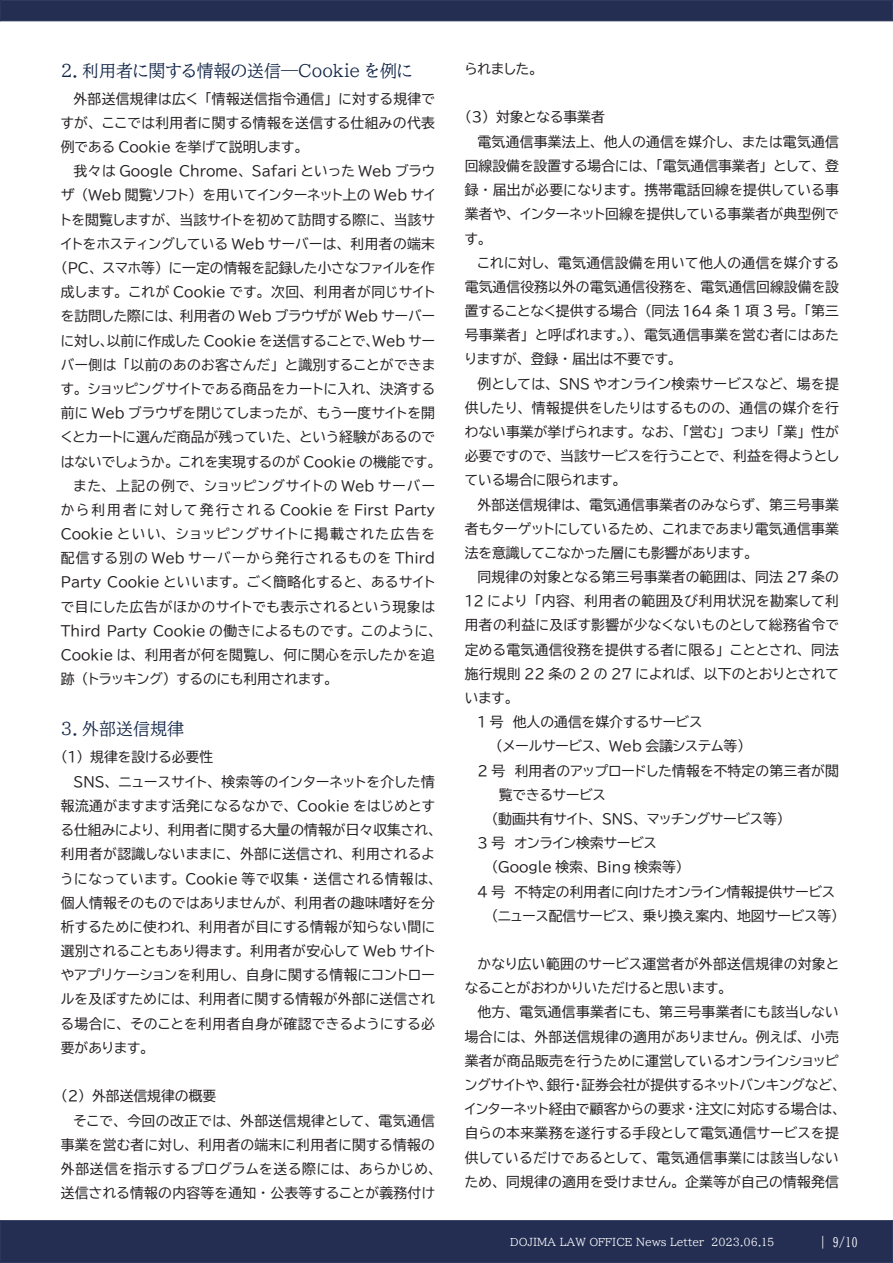
<style>
.page{position:relative;width:893px;height:1263px;background:#fff}
.page>*{position:absolute;margin:0;border:0;box-sizing:border-box;transform-origin:0 0}
.t1{font:16.95px "BIZ UDP Mincho Medium";color:#122647}
.t2{font:13.8px/24.2px "BIZ UDP Gothic";letter-spacing:.02em;color:#231f20;text-align:justify}
.t3{font:13.8px "BIZ UDP Gothic";color:#231f20}
.t4{font:13.8px "BIZ UDP Gothic";letter-spacing:.04em;color:#231f20}
.t5{font:13.8px "BIZ UDP Gothic";letter-spacing:.045em;color:#231f20}
.t6{font:13.8px "BIZ UDP Gothic";letter-spacing:.055em;color:#231f20}
.t7{font:13.8px "BIZ UDP Gothic";letter-spacing:.08em;color:#231f20}
.t8{font:13.8px "BIZ UDP Gothic";letter-spacing:.075em;color:#231f20}
.t9{font:13.8px "BIZ UDP Gothic";letter-spacing:.115em;color:#231f20}
.t10{font:12.75px "BIZ UD Mincho Medium";color:#fff}
.t11{font:10.65px "BIZ UDP Mincho Medium";color:#fff}
</style>
<div class="page">
<div style="left:0;top:1220px;width:893px;height:43px;background:#232e52;border:1px solid #232e52"></div>
<div style="left:0;top:0;width:893px;height:21px;background:#232e52;border:1px solid #232e52"></div>
<p class="t1" style="left:61px;top:62px;width:353px">2. 利用者に関する情報の送信―Cookie を例に</p>
<p class="t2" style="left:61px;top:86px;width:376px;text-indent:13px">外部送信規律は広く「情報送信指令通信」に対する規律ですが、ここでは利用者に関する情報を送信する仕組みの代表例である Cookie を挙げて説明します。</p>
<p class="t3" style="left:74px;top:164px;width:363px">我々は Google Chrome、 Safari といった Web ブラウ</p>
<p class="t2" style="left:61px;top:183px;width:376px">ザ（Web 閲覧ソフト）を用いてインターネット上の Web サイ</p>
<p class="t2" style="left:61px;top:207px;width:376px">トを閲覧しますが、当該サイトを初めて訪問する際に、当該サ</p>
<p class="t2" style="left:61px;top:231px;width:376px">イトをホスティングしている Web サーバーは、利用者の端末</p>
<p class="t3" style="left:61px;top:261px;width:376px">（PC、スマホ等）に一定の情報を記録した小さなファイルを作</p>
<p class="t5" style="left:61px;top:285px;width:376px">成します。これが Cookie です。次回、利用者が同じサイト</p>
<p class="t3" style="left:61px;top:309px;width:376px">を訪問した際には、利用者の Web ブラウザが Web サーバー</p>
<p class="t3" style="left:61px;top:333px;width:376px">に対し、以前に作成した Cookie を送信することで、Web サー</p>
<p class="t2" style="left:61px;top:352px;width:376px">バー側は「以前のあのお客さんだ」と識別することができま</p>
<p class="t2" style="left:61px;top:377px;width:376px">す。ショッピングサイトである商品をカートに入れ、決済する</p>
<p class="t2" style="left:61px;top:401px;width:376px">前に Web ブラウザを閉じてしまったが、もう一度サイトを開</p>
<p class="t2" style="left:61px;top:425px;width:376px">くとカートに選んだ商品が残っていた、という経験があるので</p>
<p class="t3" style="left:61px;top:454px;width:376px">はないでしょうか。これを実現するのが Cookie の機能です。</p>
<p class="t7" style="left:74px;top:478px;width:363px">また、上記の例で、ショッピングサイトの Web サーバー</p>
<p class="t8" style="left:61px;top:503px;width:376px">から利用者に対して発行される Cookie を First Party</p>
<p class="t9" style="left:61px;top:527px;width:376px">Cookie といい、ショッピングサイトに掲載された広告を</p>
<p class="t7" style="left:61px;top:551px;width:376px">配信する別の Web サーバーから発行されるものを Third</p>
<p class="t4" style="left:61px;top:575px;width:376px">Party Cookie といいます。ごく簡略化すると、あるサイト</p>
<p class="t5" style="left:61px;top:599px;width:376px">で目にした広告がほかのサイトでも表示されるという現象は</p>
<p class="t2" style="left:61px;top:618px;width:377px">Third Party Cookie の働きによるものです。このように、</p>
<p class="t2" style="left:61px;top:643px;width:376px">Cookie は、利用者が何を閲覧し、何に関心を示したかを追</p>
<p class="t3" style="left:61px;top:672px;width:273px">跡（トラッキング）するのにも利用されます。</p>
<p class="t1" style="left:61px;top:720px;width:125px">3. 外部送信規律</p>
<p class="t3" style="left:61px;top:750px;width:154px">（1）規律を設ける必要性</p>
<p class="t4" style="left:74px;top:775px;width:363px">SNS、ニュースサイト、検索等のインターネットを介した情</p>
<p class="t2" style="left:61px;top:794px;width:376px">報流通がますます活発になるなかで、 Cookie をはじめとす</p>
<p class="t3" style="left:61px;top:823px;width:377px">る仕組みにより、利用者に関する大量の情報が日々収集され、</p>
<p class="t2" style="left:61px;top:842px;width:376px">利用者が認識しないままに、外部に送信され、利用されるよ</p>
<p class="t6" style="left:61px;top:871px;width:377px">うになっています。 Cookie 等で収集・送信される情報は、</p>
<p class="t2" style="left:61px;top:890px;width:376px">個人情報そのものではありませんが、利用者の趣味嗜好を分</p>
<p class="t2" style="left:61px;top:914px;width:376px">析するために使われ、利用者が目にする情報が知らない間に</p>
<p class="t2" style="left:61px;top:939px;width:376px">選別されることもあり得ます。利用者が安心して Web サイト</p>
<p class="t2" style="left:61px;top:963px;width:376px">やアプリケーションを利用し、自身に関する情報にコントロー</p>
<p class="t2" style="left:61px;top:987px;width:376px">ルを及ぼすためには、利用者に関する情報が外部に送信され</p>
<p class="t2" style="left:61px;top:1011px;width:376px">る場合に、そのことを利用者自身が確認できるようにする必</p>
<p class="t2" style="left:61px;top:1035px;width:89px">要があります。</p>
<p class="t3" style="left:61px;top:1089px;width:157px">（2）外部送信規律の概要</p>
<p class="t2" style="left:74px;top:1108px;width:363px">そこで、今回の改正では、外部送信規律として、電気通信</p>
<p class="t2" style="left:61px;top:1132px;width:376px">事業を営む者に対し、利用者の端末に利用者に関する情報の</p>
<p class="t6" style="left:61px;top:1162px;width:377px">外部送信を指示するプログラムを送る際には、あらかじめ、</p>
<p class="t2" style="left:61px;top:1181px;width:376px">送信される情報の内容等を通知・公表等することが義務付け</p>
<p class="t2" style="left:465px;top:57px;width:74px">られました。</p>
<p class="t3" style="left:465px;top:110px;width:142px">（3）対象となる事業者</p>
<p class="t2" style="left:477px;top:129px;width:363px">電気通信事業法上、他人の通信を媒介し、または電気通信</p>
<p class="t3" style="left:465px;top:159px;width:376px">回線設備を設置する場合には、「電気通信事業者」として、登</p>
<p class="t2" style="left:465px;top:178px;width:376px">録・届出が必要になります。携帯電話回線を提供している事</p>
<p class="t2" style="left:465px;top:202px;width:376px">業者や、インターネット回線を提供している事業者が典型例で</p>
<p class="t2" style="left:465px;top:226px;width:23px">す。</p>
<p class="t2" style="left:477px;top:250px;width:363px">これに対し、電気通信設備を用いて他人の通信を媒介する</p>
<p class="t2" style="left:465px;top:275px;width:376px">電気通信役務以外の電気通信役務を、電気通信回線設備を設</p>
<p class="t2" style="left:465px;top:299px;width:376px">置することなく提供する場合（同法 164 条 1 項 3 号。「第三</p>
<p class="t2" style="left:465px;top:323px;width:376px">号事業者」と呼ばれます。）、電気通信事業を営む者にはあた</p>
<p class="t3" style="left:465px;top:352px;width:213px">りますが、登録・届出は不要です。</p>
<p class="t2" style="left:477px;top:371px;width:363px">例としては、 SNS やオンライン検索サービスなど、場を提</p>
<p class="t2" style="left:465px;top:395px;width:376px">供したり、情報提供をしたりはするものの、通信の媒介を行</p>
<p class="t2" style="left:465px;top:420px;width:376px">わない事業が挙げられます。なお、「営む」つまり「業」性が</p>
<p class="t3" style="left:465px;top:449px;width:376px">必要ですので、当該サービスを行うことで、利益を得ようとし</p>
<p class="t3" style="left:465px;top:473px;width:158px">ている場合に限られます。</p>
<p class="t2" style="left:477px;top:492px;width:363px">外部送信規律は、電気通信事業者のみならず、第三号事業</p>
<p class="t2" style="left:465px;top:516px;width:376px">者もターゲットにしているため、これまであまり電気通信事業</p>
<p class="t3" style="left:465px;top:546px;width:289px">法を意識してこなかった層にも影響があります。</p>
<p class="t2" style="left:477px;top:565px;width:363px">同規律の対象となる第三号事業者の範囲は、同法 27 条の</p>
<p class="t2" style="left:465px;top:589px;width:376px">12 により「内容、利用者の範囲及び利用状況を勘案して利</p>
<p class="t2" style="left:465px;top:613px;width:376px">用者の利益に及ぼす影響が少なくないものとして総務省令で</p>
<p class="t2" style="left:465px;top:637px;width:376px">定める電気通信役務を提供する者に限る」こととされ、同法</p>
<p class="t2" style="left:465px;top:661px;width:376px">施行規則 22 条の 2 の 27 によれば、以下のとおりとされて</p>
<p class="t2" style="left:465px;top:686px;width:50px">います。</p>
<p class="t3" style="left:477px;top:715px;width:226px">1 号　他人の通信を媒介するサービス</p>
<p class="t3" style="left:496px;top:739px;width:250px">（メールサービス、 Web 会議システム等）</p>
<p class="t2" style="left:477px;top:758px;width:363px">2 号　利用者のアップロードした情報を不特定の第三者が閲</p>
<p class="t3" style="left:499px;top:788px;width:108px">覧できるサービス</p>
<p class="t3" style="left:491px;top:812px;width:294px">（動画共有サイト、 SNS、マッチングサービス等）</p>
<p class="t3" style="left:477px;top:836px;width:181px">3 号　オンライン検索サービス</p>
<p class="t3" style="left:491px;top:860px;width:193px">（Google 検索、 Bing 検索等）</p>
<p class="t3" style="left:477px;top:884px;width:359px">4 号　不特定の利用者に向けたオンライン情報提供サービス</p>
<p class="t3" style="left:491px;top:908px;width:348px">（ニュース配信サービス、乗り換え案内、地図サービス等）</p>
<p class="t2" style="left:465px;top:952px;width:376px;text-indent:13px">かなり広い範囲のサービス運営者が外部送信規律の対象となることがおわかりいただけると思います。</p>
<p class="t2" style="left:465px;top:1000px;width:377px;text-indent:13px">他方、電気通信事業者にも、第三号事業者にも該当しない場合には、外部送信規律の適用がありません。例えば、小売業者が商品販売を行うために運営しているオンラインショッピングサイトや、銀行・証券会社が提供するネットバンキングなど、インターネット経由で顧客からの要求・注文に対応する場合は、自らの本来業務を遂行する手段として電気通信サービスを提供しているだけであるとして、電気通信事業には該当しないため、同規律の適用を受けません。企業等が自己の情報発信</p>
<p class="t11" style="left:510px;top:1236px;width:266px">DOJIMA LAW OFFICE News Letter 2023.06.15</p>
<p class="t10" style="left:816px;top:1235px;width:43px">｜ 9/10</p>
</div>
